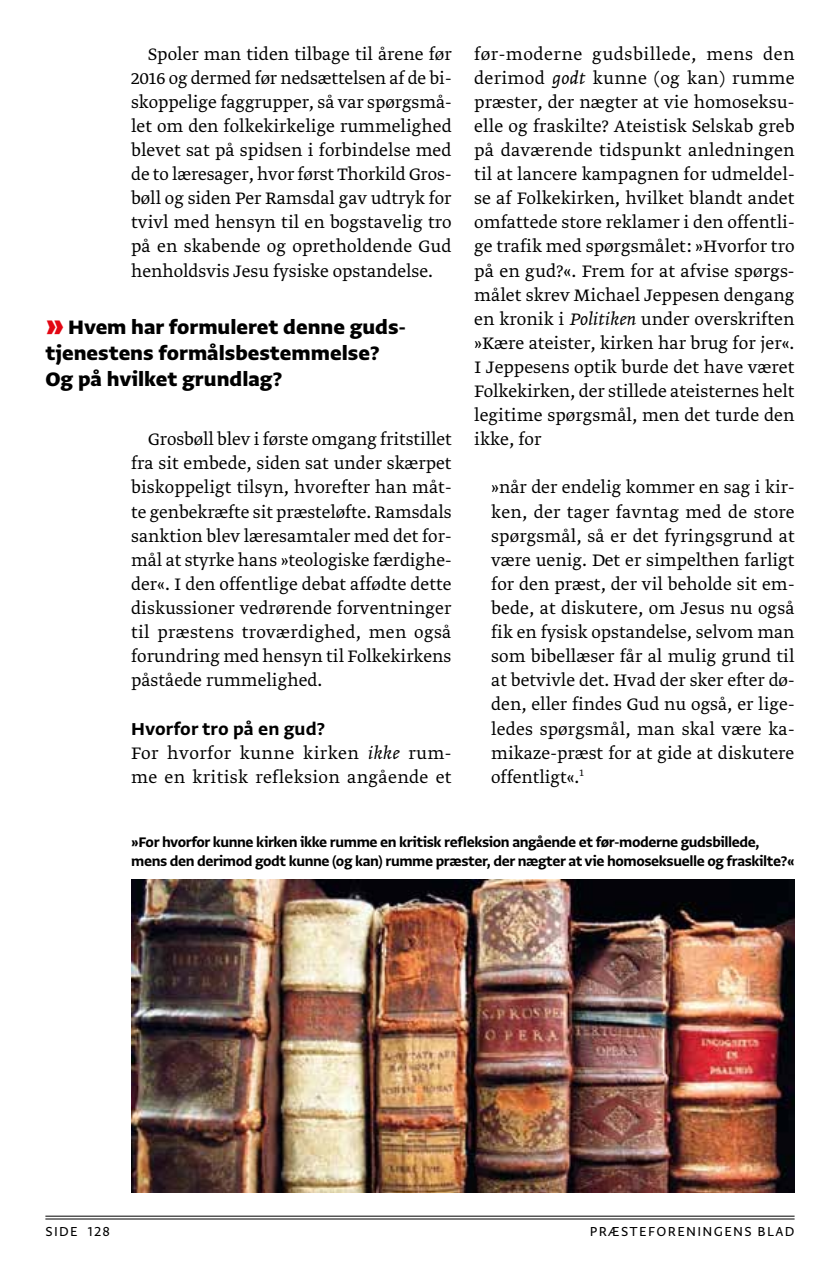
<style>
.page{position:relative;width:840px;height:1276px;background:#fff}
.page>*{position:absolute;margin:0;border:0;box-sizing:border-box;transform-origin:0 0}
.t1{font:23px/26px "Greta Sans Pro Hea";color:#000}
.t2{font:20.4px "Greta Sans Pro Bld";letter-spacing:.005em;color:#000}
.t3{font:300 19.6px/24.2px "Greta Text Pro";letter-spacing:.005em;color:#000;text-align:justify}
.t4{font:16.4px/19.2px "Greta Sans Pro Bld";letter-spacing:-.025em;color:#000}
.t5{font:15.4px "Greta Sans Pro";letter-spacing:.085em;color:#000}
.s1{font-size:38px;color:#e30613}
.s2{font-style:italic}
</style>
<div class="page">
<hr style="left:45px;top:1218px;width:749px;height:1px;background:#000">
<hr style="left:45px;top:1215px;width:749px;height:1px;background:#000">
<img style="left:131px;top:879px;width:663px;height:313px">
<p class="t3" style="left:131px;top:42px;width:322px;text-indent:17px">Spoler man tiden tilbage til årene før 2016 og dermed før nedsættelsen af de bi&shy;skoppelige faggrupper, så var spørgsmå&shy;let om den folkekirkelige rummelighed blevet sat på spidsen i forbindelse med de to læresager, hvor først Thorkild Gros&shy;bøll og siden Per Ramsdal gav udtryk for tvivl med hensyn til en bogstavelig tro på en skabende og opretholdende Gud henholdsvis Jesu fysiske opstandelse.</p>
<p class="t1" style="left:45px;top:312px;width:362px"><span class="s1">»</span> Hvem har formuleret denne guds&shy;tjenestens formålsbestemmelse?<br>Og på hvilket grundlag?</p>
<p class="t3" style="left:131px;top:428px;width:322px;text-indent:17px">Grosbøll blev i første omgang fritstillet fra sit embede, siden sat under skærpet biskoppeligt tilsyn, hvorefter han måt&shy;te genbekræfte sit præsteløfte. Ramsdals sanktion blev læresamtaler med det for&shy;mål at styrke hans »teologiske færdighe&shy;der«. I den offentlige debat affødte dette diskussioner vedrørende forventninger til præstens troværdighed, men også forundring med hensyn til Folkekirkens påståede rummelighed.</p>
<p class="t2" style="left:131px;top:713px;width:195px">Hvorfor tro på en gud?</p>
<p class="t3" style="left:131px;top:741px;width:322px">For hvorfor kunne kirken <span class="s2">ikke</span> rum&shy;me en kritisk refleksion angående et</p>
<p class="t3" style="left:474px;top:42px;width:322px">før-moderne gudsbillede, mens den derimod <span class="s2">godt</span> kunne (og kan) rumme præster, der nægter at vie homoseksu&shy;elle og fraskilte? Ateistisk Selskab greb på daværende tidspunkt anledningen til at lancere kampagnen for udmeldel&shy;se af Folkekirken, hvilket blandt andet omfattede store reklamer i den offentli&shy;ge trafik med spørgsmålet: »Hvorfor tro på en gud?«. Frem for at afvise spørgs&shy;målet skrev Michael Jeppesen dengang en kronik i <span class="s2">Politiken</span> under overskriften »Kære ateister, kirken har brug for jer«.<br>I Jeppesens optik burde det have været Folkekirken, der stillede ateisternes helt legitime spørgsmål, men det turde den ikke, for</p>
<p class="t3" style="left:491px;top:476px;width:305px">»når der endelig kommer en sag i kir&shy;ken, der tager favntag med de store spørgsmål, så er det fyringsgrund at være uenig. Det er simpelthen farligt for den præst, der vil beholde sit em&shy;bede, at diskutere, om Jesus nu også fik en fysisk opstandelse, selvom man som bibellæser får al mulig grund til at betvivle det. Hvad der sker efter dø&shy;den, eller findes Gud nu også, er lige&shy;ledes spørgsmål, man skal være ka&shy;mikaze-præst for at gide at diskutere offentligt«.<sup>1</sup></p>
<p class="t4" style="left:131px;top:830px;width:664px">»For hvorfor kunne kirken ikke rumme en kritisk refleksion angående et før-moderne gudsbillede, mens den derimod godt kunne (og kan) rumme præster, der nægter at vie homoseksuelle og fraskilte?«</p>
<p class="t5" style="left:45px;top:1220px;width:66px">SIDE 128</p>
<p class="t5" style="left:589px;top:1220px;width:206px">PRÆSTEFORENINGENS BLAD</p>
</div>
